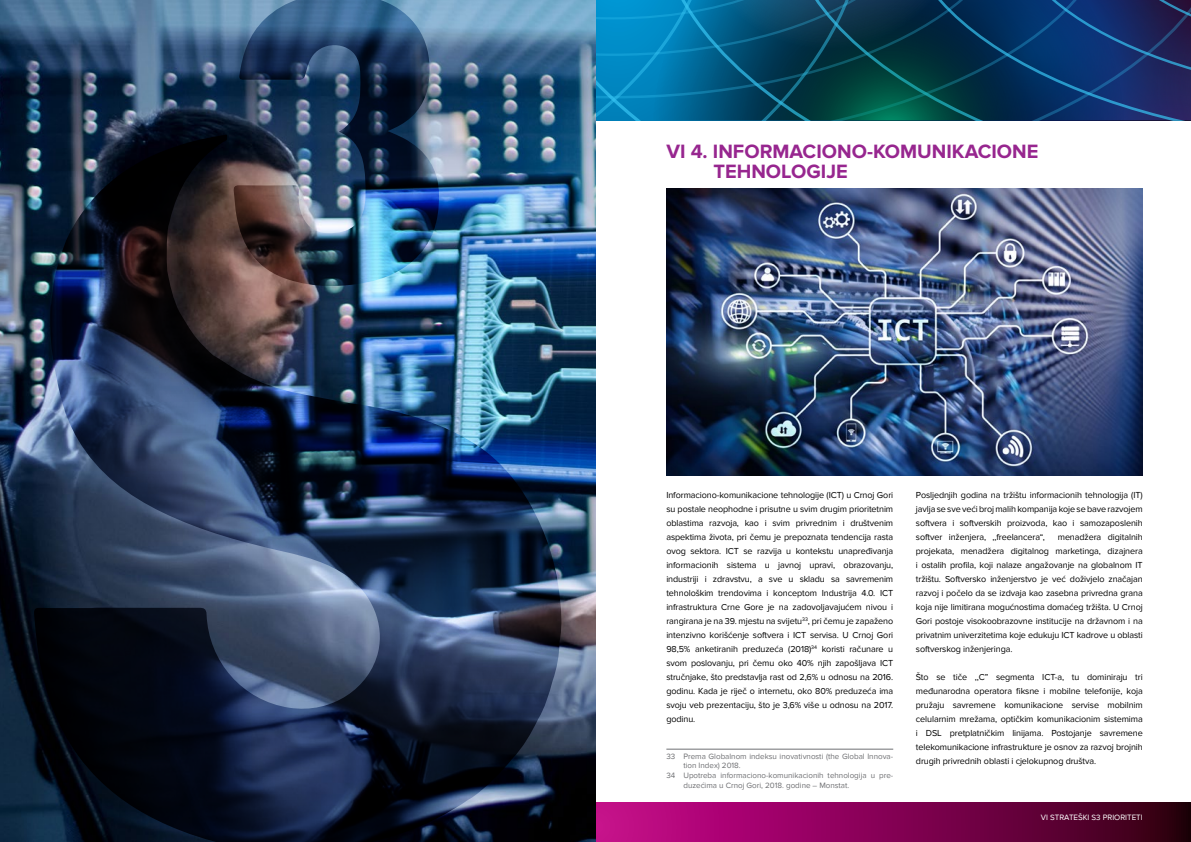
<style>
.page{position:relative;width:1191px;height:842px;background:#fff}
.page>*{position:absolute;margin:0;border:0;box-sizing:border-box;transform-origin:0 0}
.t1{font:700 20px/20px "Proxima Nova";color:#97268f}
.t2{font:9px/14px "Proxima Nova";letter-spacing:-.01em;color:#000;text-align:justify}
.t3{font:8px "Proxima Nova";color:#6f7073}
.t4{font:8px "Proxima Nova";color:#fff}
</style>
<div class="page">
<svg style="left:595px;top:802px;width:596px;height:40px;background:#800250"></svg>
<svg style="left:595px;top:0;width:596px;height:120px;background:#08486f"></svg>
<hr style="left:666px;top:749px;width:227px;height:1px;background:#6f7073">
<img style="left:667px;top:188px;width:475px;height:288px">
<img style="left:0;top:0;width:595px;height:842px">
<img style="left:34px;top:0;width:528px;height:842px">
<h1 class="t1" style="left:713px;top:141px;width:326px;text-indent:-47px">VI 4. INFORMACIONO-KOMUNIKACIONE<br>TEHNOLOGIJE</h1>
<p class="t2" style="left:666px;top:488px;width:228px">Informaciono-komunikacione tehnologije (ICT) u Crnoj Gori su postale neophodne i prisutne u svim drugim prioritetnim oblastima razvoja, kao i svim privrednim i društvenim aspektima života, pri čemu je prepoznata tendencija rasta ovog sektora. ICT se razvija u kontekstu unapređivanja informacionih sistema u javnoj upravi, obrazovanju, industriji i zdravstvu, a sve u skladu sa savremenim tehnološkim trendovima i konceptom Industrija 4.0. ICT infrastruktura Crne Gore je na zadovoljavajućem nivou i rangirana je na 39. mjestu na svijetu<sup>33</sup>, pri čemu je zapaženo intenzivno korišćenje softvera i ICT servisa. U Crnoj Gori 98,5% anketiranih preduzeća (2018)<sup>34</sup> koristi računare u svom poslovanju, pri čemu oko 40% njih zapošljava ICT stručnjake, što predstavlja rast od 2,6% u odnosu na 2016. godinu. Kada je riječ o internetu, oko 80% preduzeća ima svoju veb prezentaciju, što je 3,6% više u odnosu na 2017. godinu.</p>
<p class="t3" style="left:666px;top:751px;width:228px">33 Prema Globalnom indeksu inovativnosti (the Global Innova-</p>
<p class="t3" style="left:683px;top:761px;width:59px">tion Index) 2018.</p>
<p class="t3" style="left:666px;top:771px;width:228px">34 Upotreba informaciono-komunikacionih tehnologija u pre-</p>
<p class="t3" style="left:683px;top:780px;width:167px">duzećima u Crnoj Gori, 2018. godine – Monstat.</p>
<p class="t2" style="left:916px;top:488px;width:228px">Posljednjih godina na tržištu informacionih tehnologija (IT) javlja se sve veći broj malih kompanija koje se bave razvojem softvera i softverskih proizvoda, kao i samozaposlenih softver inženjera, ‚‚freelancera“,</p>
<p class="t2" style="left:916px;top:530px;width:228px;text-indent:142px">menadžera digitalnih projekata, menadžera digitalnog marketinga, dizajnera i ostalih profila, koji nalaze angažovanje na globalnom IT tržištu. Softversko inženjerstvo je već doživjelo značajan razvoj i počelo da se izdvaja kao zasebna privredna grana koja nije limitirana mogućnostima domaćeg tržišta. U Crnoj Gori postoje visokoobrazovne institucije na državnom i na privatnim univerzitetima koje edukuju ICT kadrove u oblasti softverskog inženjeringa.</p>
<p class="t2" style="left:916px;top:670px;width:228px">Što se tiče ,,C” segmenta ICT-a, tu dominiraju tri međunarodna operatora fiksne i mobilne telefonije, koja pružaju savremene komunikacione servise mobilnim celularnim mrežama, optičkim komunikacionim sistemima i DSL pretplatničkim linijama. Postojanje savremene telekomunikacione infrastrukture je osnov za razvoj brojnih drugih privrednih oblasti i cjelokupnog društva.</p>
<p class="t4" style="left:1041px;top:813px;width:103px">VI STRATEŠKI S3 PRIORITETI</p>
</div>
